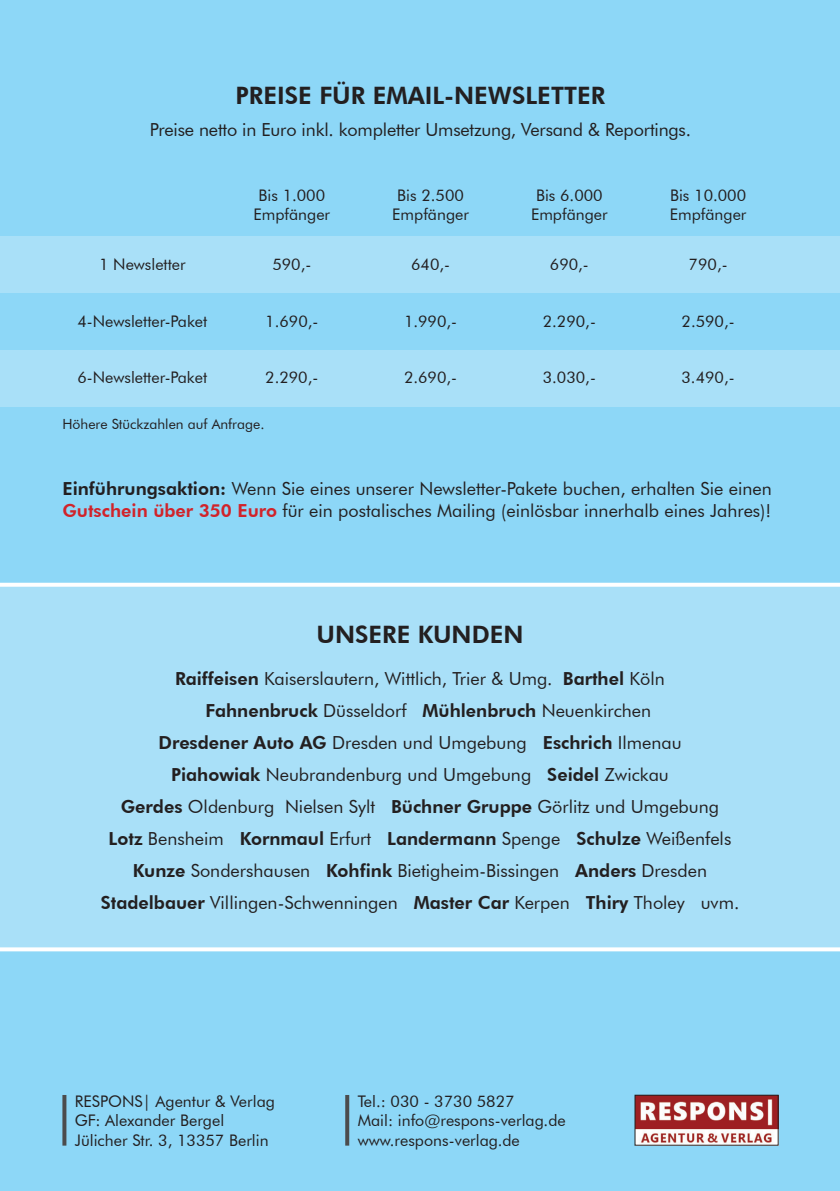
<style>
.page{position:relative;width:840px;height:1191px;background:#fff}
.page>*{position:absolute;margin:0;border:0;box-sizing:border-box;transform-origin:0 0}
.t1{font:800 24px "Futura BT";color:#231f20}
.t2{font:18px/21.6px "Futura BT";color:#231f20}
.t3{font:800 18px "Futura BT";color:#231f20}
.t4{font:16px/19.2px "Futura BT";color:#231f20;text-align:center}
.t5{font:14px "Futura BT";color:#231f20}
.s1{font-weight:800}
.s2{font-weight:800;color:#d1232a}
.s3{font-weight:400}
</style>
<div class="page">
<div style="left:0;top:0;width:839px;height:1191px;background:#8dd7f7"></div>
<div style="left:0;top:583px;width:839px;height:368px;background:#a9e0f8"></div>
<div style="left:0;top:350px;width:839px;height:56px;background:#a9e0f8"></div>
<div style="left:0;top:236px;width:839px;height:57px;background:#a9e0f8"></div>
<img style="left:636px;top:1097px;width:140px;height:46px">
<div style="left:634px;top:1095px;width:144px;height:50px;border:1px solid #231f20"></div>
<svg style="left:62px;top:1095px;width:4px;height:50px"></svg>
<svg style="left:345px;top:1095px;width:4px;height:50px"></svg>
<h1 class="t1" style="left:235px;top:80px;width:371px">PREISE FÜR EMAIL-NEWSLETTER</h1>
<p class="t2" style="left:150px;top:118px;width:542px">Preise netto in Euro inkl. kompletter Umsetzung, Versand &amp; Reportings.</p>
<p class="t4" style="left:253px;top:185px;width:78px">Bis 1.000<br>Empfänger</p>
<p class="t4" style="left:392px;top:185px;width:78px">Bis 2.500<br>Empfänger</p>
<p class="t4" style="left:530px;top:185px;width:78px">Bis 6.000<br>Empfänger</p>
<p class="t4" style="left:669px;top:185px;width:78px;text-align:left">Bis 10.000<br>Empfänger</p>
<p class="t4" style="left:99px;top:254px;width:88px">1 Newsletter</p>
<p class="t4" style="left:272px;top:254px;width:40px">590,-</p>
<p class="t4" style="left:411px;top:254px;width:40px">640,-</p>
<p class="t4" style="left:549px;top:254px;width:40px">690,-</p>
<p class="t4" style="left:688px;top:254px;width:40px">790,-</p>
<p class="t4" style="left:77px;top:311px;width:131px">4-Newsletter-Paket</p>
<p class="t4" style="left:265px;top:311px;width:55px">1.690,-</p>
<p class="t4" style="left:404px;top:311px;width:55px">1.990,-</p>
<p class="t4" style="left:542px;top:311px;width:55px">2.290,-</p>
<p class="t4" style="left:681px;top:311px;width:55px">2.590,-</p>
<p class="t4" style="left:77px;top:368px;width:131px">6-Newsletter-Paket</p>
<p class="t4" style="left:265px;top:368px;width:55px">2.290,-</p>
<p class="t4" style="left:404px;top:368px;width:55px">2.690,-</p>
<p class="t4" style="left:542px;top:368px;width:55px">3.030,-</p>
<p class="t4" style="left:681px;top:368px;width:55px">3.490,-</p>
<p class="t5" style="left:62px;top:415px;width:203px">Höhere Stückzahlen auf Anfrage.</p>
<p class="t2" style="left:62px;top:477px;width:710px"><span class="s1">Einführungsaktion:</span> Wenn Sie eines unserer Newsletter-Pakete buchen, erhalten Sie einen<br><span class="s2">Gutschein über 350 Euro</span> für ein postalisches Mailing (einlösbar innerhalb eines Jahres)!</p>
<h1 class="t1" style="left:316px;top:620px;width:208px">UNSERE KUNDEN</h1>
<p class="t2" style="left:175px;top:668px;width:491px"><span class="s1">Raiffeisen</span> Kaiserslautern, Wittlich, Trier &amp; Umg. <span class="s1">Barthel</span> Köln</p>
<p class="t3" style="left:205px;top:700px;width:447px">Fahnenbruck <span class="s3">Düsseldorf</span> Mühlenbruch <span class="s3">Neuenkirchen</span></p>
<p class="t2" style="left:158px;top:732px;width:524px"><span class="s1">Dresdener Auto AG</span> Dresden und Umgebung <span class="s1">Eschrich</span> Ilmenau</p>
<p class="t2" style="left:171px;top:764px;width:499px"><span class="s1">Piahowiak</span> Neubrandenburg und Umgebung <span class="s1">Seidel</span> Zwickau</p>
<p class="t2" style="left:121px;top:796px;width:599px"><span class="s1">Gerdes</span> Oldenburg Nielsen Sylt <span class="s1">Büchner Gruppe</span> Görlitz und Umgebung</p>
<p class="t2" style="left:108px;top:828px;width:624px"><span class="s1">Lotz</span> Bensheim <span class="s1">Kornmaul</span> Erfurt <span class="s1">Landermann</span> Spenge <span class="s1">Schulze</span> Weißenfels</p>
<p class="t2" style="left:133px;top:860px;width:575px"><span class="s1">Kunze</span> Sondershausen <span class="s1">Kohfink</span> Bietigheim-Bissingen <span class="s1">Anders</span> Dresden</p>
<p class="t2" style="left:101px;top:892px;width:639px"><span class="s1">Stadelbauer</span> Villingen-Schwenningen <span class="s1">Master Car</span> Kerpen <span class="s1">Thiry</span> Tholey uvm.</p>
<p class="t4" style="left:75px;top:1091px;width:201px;text-align:left">RESPONS| Agentur &amp; Verlag<br>GF: Alexander Bergel<br>Jülicher Str. 3, 13357 Berlin</p>
<p class="t4" style="left:357px;top:1091px;width:209px;text-align:left">Tel.: 030 - 3730 5827<br>Mail: info@respons-verlag.de www.respons-verlag.de</p>
</div>
